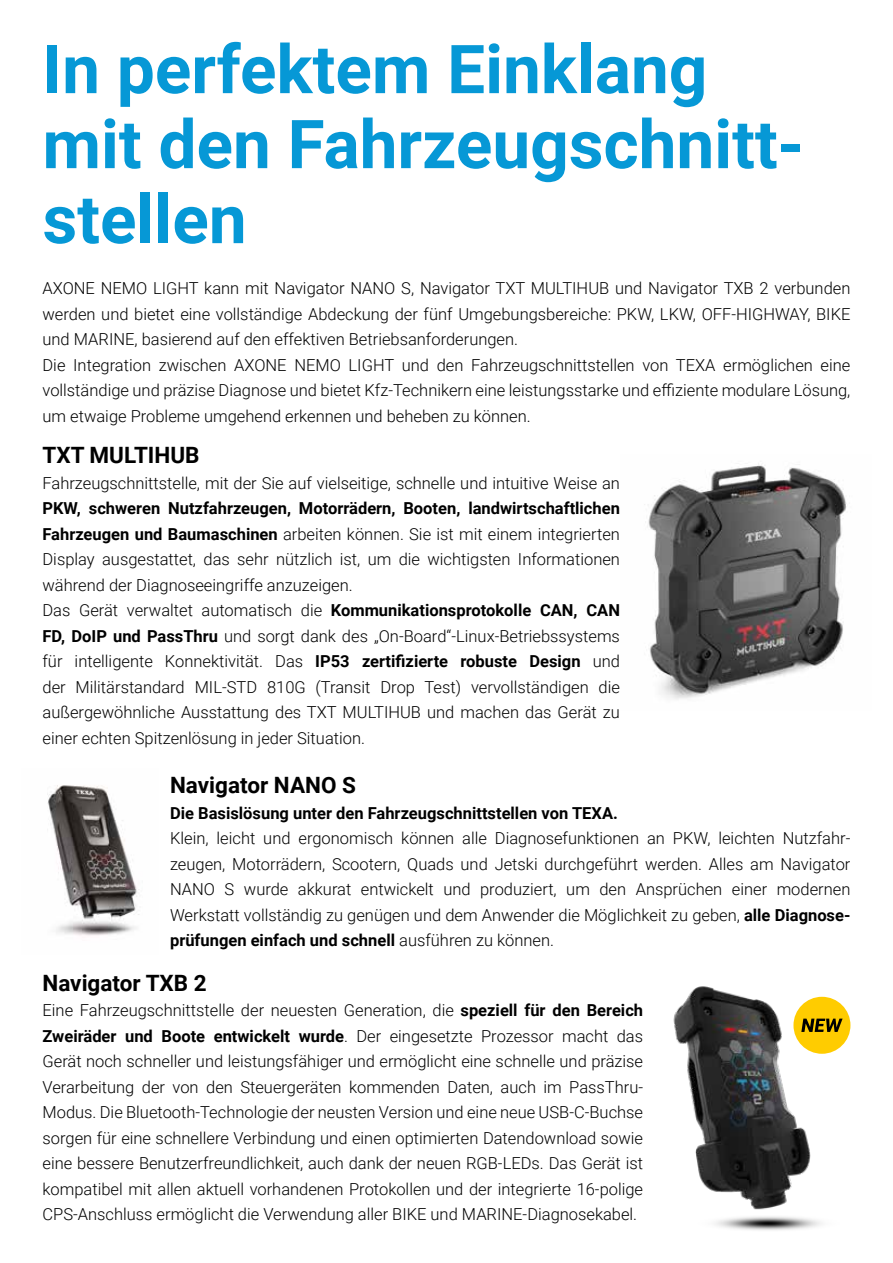
<style>
.page{position:relative;width:893px;height:1263px;background:#fff}
.page>*{position:absolute;margin:0;border:0;box-sizing:border-box;transform-origin:0 0}
.t1{font:700 67.5px/75px "Roboto";color:#0698d6}
.t2{font:700 22.5px "Roboto";color:#000}
.t3{font:300 16.5px/25.5px "Roboto";color:#000}
.t4{font:700 16.5px "Roboto";color:#000}
.s1{font-weight:700}
</style>
<div class="page">
<img style="left:644px;top:463px;width:203px;height:237px">
<img style="left:47px;top:785px;width:92px;height:151px">
<img style="left:673px;top:986px;width:166px;height:244px">
<div style="left:793px;top:997px;width:57px;height:57px;background:#fc0;border-radius:50%"></div>
<svg style="left:801px;top:1018px;width:42px;height:14px"></svg>
<h1 class="t1" style="left:43px;top:29px;width:763px">In perfektem Einklang mit den Fahrzeugschnitt&shy;stellen</h1>
<p class="t3" style="left:43px;top:275px;width:809px">AXONE NEMO LIGHT kann mit Navigator NANO S, Navigator TXT MULTIHUB und Navigator TXB 2 verbunden werden und bietet eine vollständige Abdeckung der fünf Umgebungsbereiche: PKW, LKW, OFF-HIGHWAY, BIKE und MARINE, basierend auf den effektiven Betriebsanforderungen.<br>Die Integration zwischen AXONE NEMO LIGHT und den Fahrzeugschnittstellen von TEXA ermöglichen eine vollständige und präzise Diagnose und bietet Kfz-Technikern eine leistungsstarke und effiziente modulare Lösung, um etwaige Probleme umgehend erkennen und beheben zu können.</p>
<h2 class="t2" style="left:43px;top:439px;width:159px">TXT MULTIHUB</h2>
<p class="t3" style="left:43px;top:470px;width:579px">Fahrzeugschnittstelle, mit der Sie auf vielseitige, schnelle und intuitive Weise an</p>
<p class="t3" style="left:43px;top:495px;width:579px"><span class="s1">PKW, schweren Nutzfahrzeugen, Motorrädern, Booten, landwirtschaftlichen Fahrzeugen und Baumaschinen</span> arbeiten können. Sie ist mit einem integrierten Display ausgestattet, das sehr nützlich ist, um die wichtigsten Informationen während der Diagnoseeingriffe anzuzeigen.<br>Das Gerät verwaltet automatisch die <span class="s1">Kommunikationsprotokolle CAN, CAN FD, DoIP und PassThru</span> und sorgt dank des „On-Board“-Linux-Betriebssystems für intelligente Konnektivität. Das <span class="s1">IP53 zertifizierte robuste Design</span> und der Militärstandard MIL-STD 810G (Transit Drop Test) vervollständigen die außergewöhnliche Ausstattung des TXT MULTIHUB und machen das Gerät zu einer echten Spitzenlösung in jeder Situation.</p>
<h2 class="t2" style="left:170px;top:769px;width:187px">Navigator NANO S</h2>
<p class="t4" style="left:170px;top:801px;width:449px">Die Basislösung unter den Fahrzeugschnittstellen von TEXA.</p>
<p class="t3" style="left:170px;top:825px;width:682px;text-align:justify">Klein, leicht und ergonomisch können alle Diagnosefunktionen an PKW, leichten Nutzfahr&shy;zeugen, Motorrädern, Scootern, Quads und Jetski durchgeführt werden. Alles am Navigator NANO S wurde akkurat entwickelt und produziert, um den Ansprüchen einer modernen Werkstatt vollständig zu genügen und dem Anwender die Möglichkeit zu geben, <span class="s1">alle Diagnose&shy;prüfungen einfach und schnell</span> ausführen zu können.</p>
<h2 class="t2" style="left:43px;top:967px;width:166px">Navigator TXB 2</h2>
<p class="t3" style="left:43px;top:997px;width:602px;text-align:justify">Eine Fahrzeugschnittstelle der neuesten Generation, die <span class="s1">speziell für den Bereich Zweiräder und Boote entwickelt wurde</span>. Der eingesetzte Prozessor macht das Gerät noch schneller und leistungsfähiger und ermöglicht eine schnelle und präzise Verarbeitung der von den Steuergeräten kommenden Daten, auch im PassThru-Modus. Die Bluetooth-Technologie der neusten Version und eine neue USB-C-Buchse sorgen für eine schnellere Verbindung und einen optimierten Datendownload sowie eine bessere Benutzerfreundlichkeit, auch dank der neuen RGB-LEDs. Das Gerät ist kompatibel mit allen aktuell vorhandenen Protokollen und der integrierte 16-polige CPS-Anschluss ermöglicht die Verwendung aller BIKE und MARINE-Diagnosekabel.</p>
</div>
